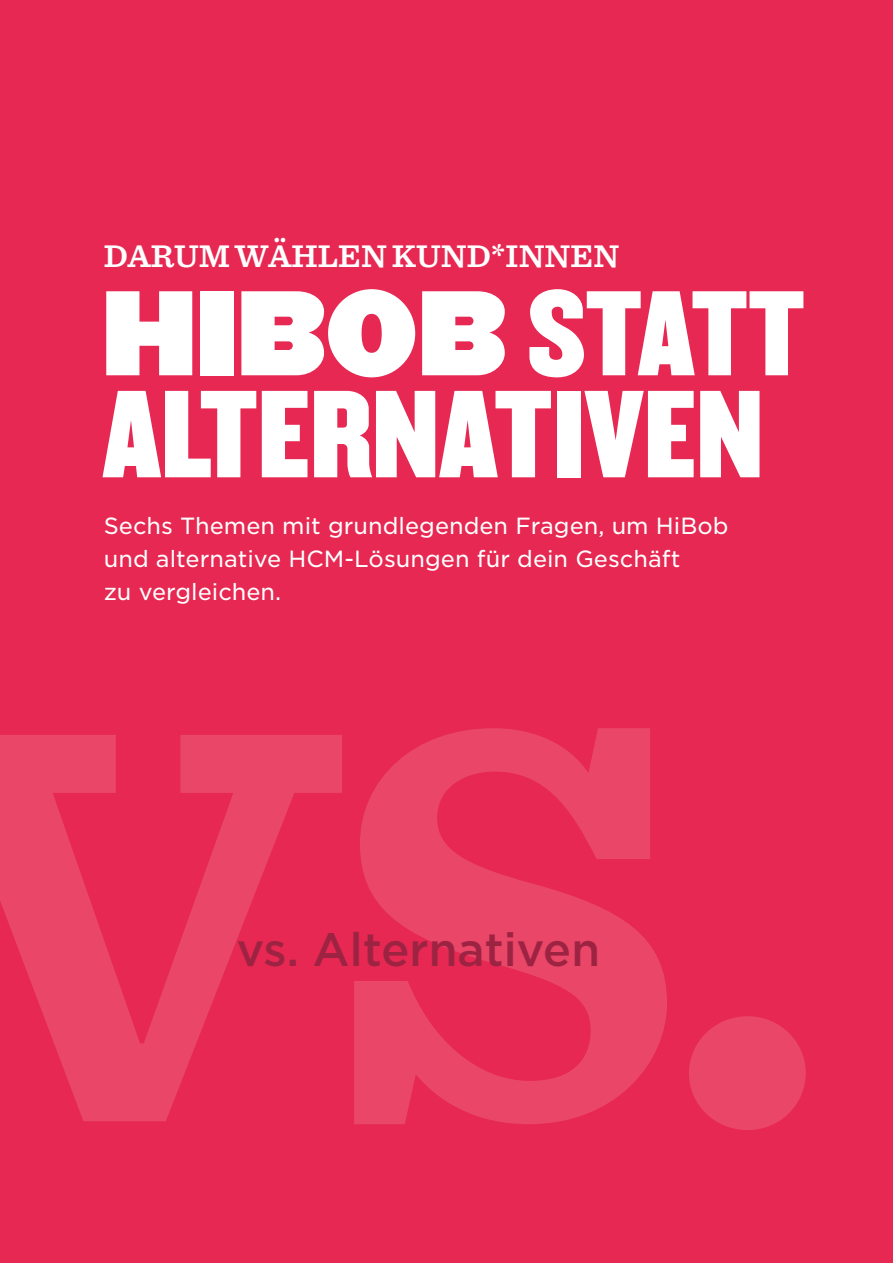
<style>
.page{position:relative;width:893px;height:1263px;background:#e62852}
.page>*{position:absolute;margin:0;border:0;box-sizing:border-box;transform-origin:0 0}
.running{font:108px "Champion Middleweight";color:#fff}
.running-2{font:105px "Champion Heviweight";color:#fff}
.t1{font:500 45px "Gotham S Sm";letter-spacing:-.01em;color:#9d2343}
.running-3{font:600 32.85px "Sentinel";color:#fff}
.running-4{font:22.5px/33px "Gotham S Sm";color:#fff}
.s1{font-family:"Champion Middleweight"}
</style>
<div class="page">
<svg style="left:0;top:728px;width:806px;height:402px;background:#e7355b"></svg>
<p class="running-3" style="left:104px;top:231px;width:517px">DARUMWÄHLENKUND*INNEN</p>
<p class="running-2" style="left:102px;top:247px;width:704px">HIBOB <span class="s1">STATT</span></p>
<p class="running" style="left:102px;top:346px;width:662px">ALTERNATIVEN</p>
<p class="running-4" style="left:104px;top:509px;width:626px">Sechs Themen mit grundlegenden Fragen, um HiBob und alternative HCM-Lösungen für dein Geschäft<br>zu vergleichen.</p>
<p class="t1" style="left:237px;top:919px;width:365px">vs. Alternativen</p>
</div>
